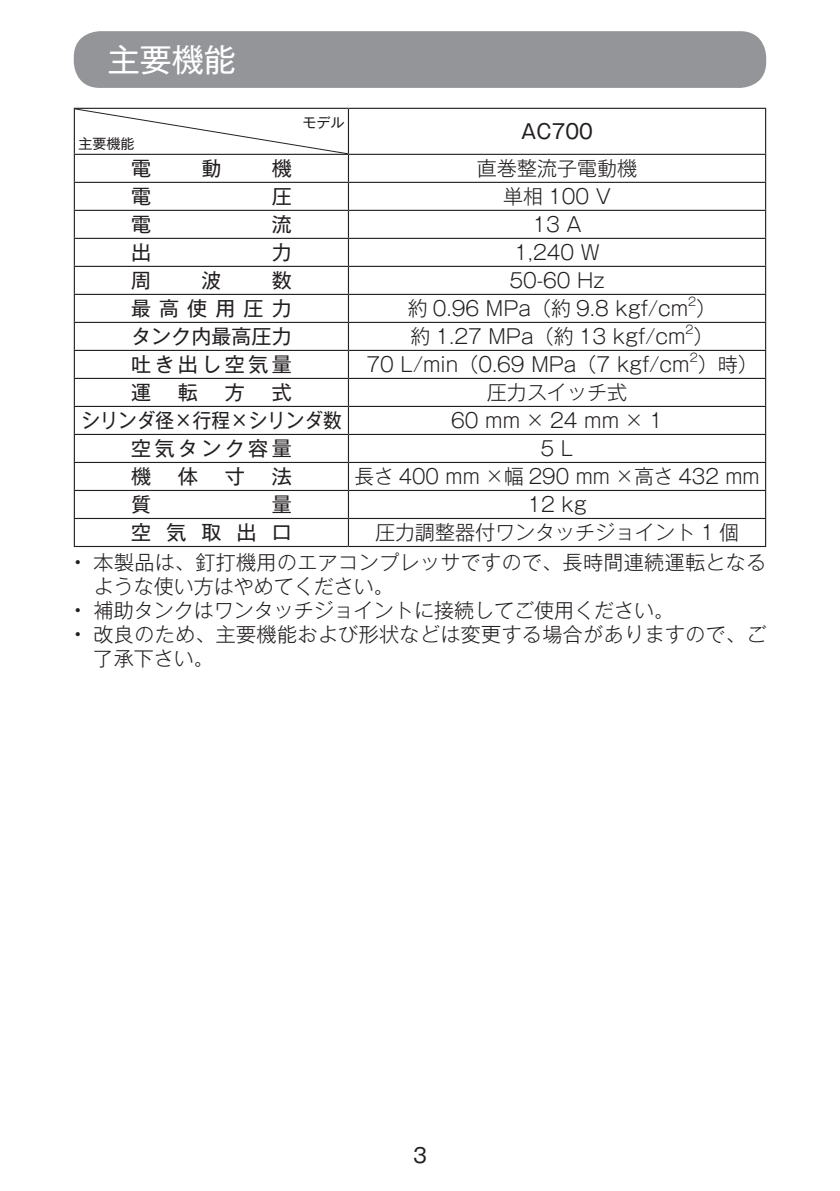
<style>
.page{position:relative;width:840px;height:1191px;background:#fff}
.page>*{position:absolute;margin:0;border:0;box-sizing:border-box;transform-origin:0 0}
.t1{font:32px "Gothic MB101 Pro";color:#fff}
.t2{font:300 20px "Gothic MB101 Pro";color:#231f20}
.t3{font:300 20px/24px "Gothic MB101 Pro";letter-spacing:.02em;color:#231f20}
.t4{font:20px "Gothic MB101 Pro";letter-spacing:.17em;color:#231f20}
.t5{font:20px "Gothic MB101 Pro";color:#231f20;scale:.93 1}
.t6{font:20px "Gothic MB101 Pro";letter-spacing:.005em;color:#231f20}
.t7{font:14px "Gothic MB101 Pro";color:#231f20}
.t8{font:300 11.6px "Gothic MB101 Pro";color:#231f20}
.s1{font-weight:500}
</style>
<div class="page">
<div style="left:74px;top:31px;width:691px;height:57px;background:#939598;border-radius:26px"></div>
<hr style="left:74px;top:108px;width:274px;height:1px;background:#231f20">
<hr style="left:348px;top:108px;width:417px;height:1px;background:#231f20">
<hr style="left:764px;top:109px;width:1px;height:45px;background:#231f20">
<hr style="left:348px;top:154px;width:417px;height:1px;background:#231f20">
<hr style="left:348px;top:182px;width:417px;height:1px;background:#231f20">
<hr style="left:348px;top:210px;width:417px;height:1px;background:#231f20">
<hr style="left:348px;top:238px;width:417px;height:1px;background:#231f20">
<hr style="left:348px;top:266px;width:417px;height:1px;background:#231f20">
<hr style="left:348px;top:294px;width:417px;height:1px;background:#231f20">
<hr style="left:348px;top:322px;width:417px;height:1px;background:#231f20">
<svg style="left:764px;top:181px;width:1px;height:365px"></svg>
<hr style="left:74px;top:546px;width:274px;height:1px;background:#231f20">
<hr style="left:348px;top:350px;width:417px;height:1px;background:#231f20">
<hr style="left:348px;top:378px;width:417px;height:1px;background:#231f20">
<hr style="left:348px;top:406px;width:417px;height:1px;background:#231f20">
<hr style="left:348px;top:434px;width:417px;height:1px;background:#231f20">
<hr style="left:348px;top:462px;width:417px;height:1px;background:#231f20">
<hr style="left:348px;top:490px;width:417px;height:1px;background:#231f20">
<hr style="left:348px;top:518px;width:417px;height:1px;background:#231f20">
<hr style="left:348px;top:546px;width:417px;height:1px;background:#231f20">
<svg style="left:74px;top:109px;width:275px;height:437px"></svg>
<h1 class="t1" style="left:108px;top:33px;width:129px">主要機能</h1>
<p class="t7" style="left:78px;top:132px;width:58px">主要機能</p>
<p class="t7" style="left:302px;top:111px;width:43px">モデル</p>
<p class="t4" style="left:521px;top:115px;width:73px">AC700</p>
<p class="t4" style="left:131px;top:152px;width:21px">電</p>
<p class="t4" style="left:201px;top:152px;width:21px">動</p>
<p class="t4" style="left:271px;top:152px;width:21px">機</p>
<p class="t2" style="left:476px;top:152px;width:161px">直巻整流子電動機</p>
<p class="t4" style="left:131px;top:180px;width:21px">電</p>
<p class="t4" style="left:271px;top:180px;width:21px">圧</p>
<p class="t2" style="left:502px;top:180px;width:109px">単相 100 V</p>
<p class="t4" style="left:131px;top:208px;width:21px">電</p>
<p class="t4" style="left:271px;top:208px;width:21px">流</p>
<p class="t2" style="left:532px;top:208px;width:51px">13 A</p>
<p class="t4" style="left:131px;top:236px;width:21px">出</p>
<p class="t4" style="left:271px;top:236px;width:21px">力</p>
<p class="t2" style="left:514px;top:236px;width:87px">1,240 W</p>
<p class="t4" style="left:131px;top:264px;width:21px">周</p>
<p class="t4" style="left:201px;top:264px;width:21px">波</p>
<p class="t4" style="left:271px;top:264px;width:21px">数</p>
<p class="t2" style="left:509px;top:264px;width:97px">50-60 Hz</p>
<p class="t4" style="left:131px;top:292px;width:162px">最高使用圧力</p>
<p class="t2" style="left:407px;top:292px;width:309px">約 0.96 MPa（約 9.8 kgf/cm ）</p>
<p class="t8" style="left:687px;top:292px;width:9px">2</p>
<p class="t8" style="left:685px;top:320px;width:9px">2</p>
<p class="t6" style="left:131px;top:320px;width:162px">タンク内最高圧力</p>
<p class="t2" style="left:410px;top:320px;width:304px">約 1.27 MPa（約 13 kgf/cm ）</p>
<p class="t8" style="left:689px;top:348px;width:9px">2</p>
<p class="t4" style="left:131px;top:348px;width:162px">吐き出し空気量</p>
<p class="t2" style="left:366px;top:348px;width:392px">70 L/min（0.69 MPa（7 kgf/cm ）時）</p>
<p class="t4" style="left:131px;top:376px;width:21px">運</p>
<p class="t4" style="left:178px;top:376px;width:21px">転</p>
<p class="t4" style="left:225px;top:376px;width:21px">方</p>
<p class="t4" style="left:271px;top:376px;width:22px">式</p>
<p class="t2" style="left:486px;top:376px;width:141px">圧力スイッチ式</p>
<p class="t5" style="left:81px;top:404px;width:281px">シリンダ径×行程×シリンダ数</p>
<p class="t2" style="left:451px;top:404px;width:213px">60mm×24mm×1</p>
<p class="t4" style="left:131px;top:432px;width:162px">空気タンク容量</p>
<p class="t2" style="left:540px;top:432px;width:34px">5 L</p>
<p class="t4" style="left:131px;top:460px;width:21px">機</p>
<p class="t4" style="left:178px;top:460px;width:21px">体</p>
<p class="t4" style="left:225px;top:460px;width:21px">寸</p>
<p class="t4" style="left:271px;top:460px;width:21px">法</p>
<p class="t2" style="left:354px;top:460px;width:406px">長さ 400 mm ×幅 290 mm ×高さ 432 mm</p>
<p class="t4" style="left:131px;top:488px;width:21px">質</p>
<p class="t4" style="left:271px;top:488px;width:21px">量</p>
<p class="t2" style="left:527px;top:488px;width:61px">12 kg</p>
<p class="t4" style="left:131px;top:516px;width:162px">空気取出口</p>
<p class="t2" style="left:375px;top:516px;width:365px">圧力調整器付ワンタッチジョイント 1 個</p>
<p class="t3" style="left:94px;top:548px;width:674px;text-indent:-20px"><span class="s1">•</span> 本製品は、釘打機用のエアコンプレッサですので、長時間連続運転となるような使い方はやめてください。</p>
<p class="t2" style="left:74px;top:594px;width:601px"><span class="s1">•</span> 補助タンクはワンタッチジョイントに接続してご使用ください。</p>
<p class="t3" style="left:94px;top:620px;width:674px;text-indent:-20px"><span class="s1">•</span> 改良のため、主要機能および形状などは変更する場合がありますので、ご了承下さい。</p>
<p class="t4" style="left:413px;top:1139px;width:15px">3</p>
</div>
